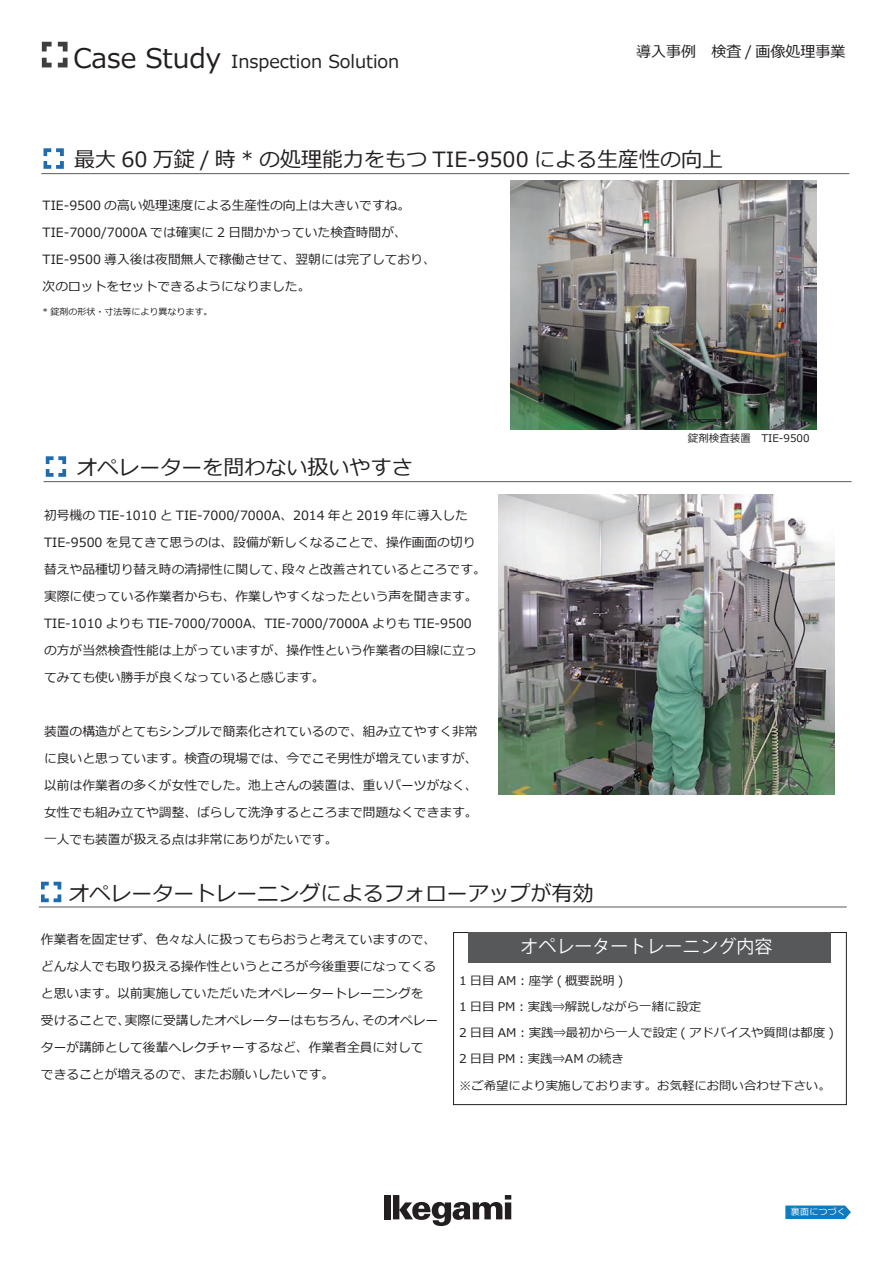
<style>
.page{position:relative;width:893px;height:1262px;background:#fff}
.page>*{position:absolute;margin:0;border:0;box-sizing:border-box;transform-origin:0 0}
.t1{font:21px "Meiryo";color:#231f20}
.t2{font:18px "Meiryo";color:#231f20}
.t3{font:18px "Koz Go Pr 6 N";color:#fff}
.t4{font:15px "Meiryo";color:#231f20}
.t5{font:12.75px/27px "Meiryo";color:#231f20}
.t6{font:12px/26.1px "Meiryo";color:#231f20}
.t7{font:10.5px "Meiryo";color:#231f20}
.t8{font:9px "Meiryo";color:#231f20}
.t9{font:9px "Meiryo";letter-spacing:.025em;color:#fff}
.s1{font-size:27px}
</style>
<div class="page">
<svg style="left:42px;top:42px;width:26px;height:25px"></svg>
<svg style="left:785px;top:1205px;width:66px;height:14px"></svg>
<div style="left:384px;top:1195px;width:6px;height:24px;background:#231f20"></div>
<svg style="left:393px;top:1195px;width:118px;height:31px"></svg>
<svg style="left:41px;top:881px;width:20px;height:21px"></svg>
<hr style="left:39px;top:906px;width:808px;height:1px;background:#6c6d70">
<div style="left:453px;top:932px;width:394px;height:173px;border:1px solid #231f20"></div>
<div style="left:469px;top:932px;width:362px;height:31px;background:#57585a"></div>
<svg style="left:44px;top:148px;width:20px;height:21px"></svg>
<hr style="left:41px;top:173px;width:808px;height:1px;background:#6c6d70">
<svg style="left:46px;top:456px;width:20px;height:21px"></svg>
<hr style="left:44px;top:481px;width:807px;height:1px;background:#6c6d70">
<img style="left:510px;top:180px;width:306px;height:249px">
<img style="left:498px;top:494px;width:337px;height:301px">
<h2 class="t2" style="left:73px;top:49px;width:327px"><span class="s1">Case Study</span> Inspection Solution</h2>
<p class="t4" style="left:636px;top:41px;width:211px">導入事例　検査 / 画像処理事業</p>
<h1 class="t1" style="left:74px;top:145px;width:650px">最大 60 万錠 / 時 * の処理能力をもつ TIE-9500 による生産性の向上</h1>
<p class="t5" style="left:43px;top:193px;width:395px">TIE-9500 の高い処理速度による生産性の向上は大きいですね。TIE-7000/7000A では確実に 2 日間かかっていた検査時間が、TIE-9500 導入後は夜間無人で稼働させて、翌朝には完了しており、次のロットをセットできるようになりました。</p>
<p class="t8" style="left:43px;top:305px;width:171px">* 錠剤の形状・寸法等により異なります。</p>
<h1 class="t1" style="left:76px;top:453px;width:337px">オペレーターを問わない扱いやすさ</h1>
<p class="t5" style="left:44px;top:503px;width:443px">初号機の TIE-1010 と TIE-7000/7000A、2014 年と 2019 年に導入したTIE-9500 を見てきて思うのは、設備が新しくなることで、操作画面の切り替えや品種切り替え時の清掃性に関して、段々と改善されているところです。実際に使っている作業者からも、作業しやすくなったという声を聞きます。TIE-1010 よりも TIE-7000/7000A、TIE-7000/7000A よりも TIE-9500の方が当然検査性能は上がっていますが、操作性という作業者の目線に立ってみても使い勝手が良くなっていると感じます。</p>
<p class="t5" style="left:44px;top:719px;width:435px;text-align:justify">装置の構造がとてもシンプルで簡素化されているので、組み立てやすく非常に良いと思っています。検査の現場では、今でこそ男性が増えていますが、以前は作業者の多くが女性でした。池上さんの装置は、重いパーツがなく、女性でも組み立てや調整、ばらして洗浄するところまで問題なくできます。一人でも装置が扱える点は非常にありがたいです。</p>
<p class="t7" style="left:688px;top:431px;width:123px">錠剤検査装置　TIE-9500</p>
<h1 class="t1" style="left:69px;top:878px;width:526px">オペレータートレーニングによるフォローアップが有効</h1>
<p class="t5" style="left:41px;top:926px;width:399px">作業者を固定せず、色々な人に扱ってもらおうと考えていますので、どんな人でも取り扱える操作性というところが今後重要になってくると思います。以前実施していただいたオペレータートレーニングを受けることで、実際に受講したオペレーターはもちろん、そのオペレーターが講師として後輩へレクチャーするなど、作業者全員に対してできることが増えるので、またお願いしたいです。</p>
<h2 class="t3" style="left:520px;top:936px;width:253px">オペレータートレーニング内容</h2>
<p class="t6" style="left:459px;top:968px;width:376px">1 日目 AM︓座学 ( 概要説明 )<br>1 日目 PM︓実践⇒解説しながら一緒に設定<br>2 日目 AM︓実践⇒最初から一人で設定 ( アドバイスや質問は都度 )<br>2 日目 PM︓実践⇒AM の続き<br>※ご希望により実施しております。お気軽にお問い合わせ下さい。</p>
<p class="t9" style="left:791px;top:1205px;width:56px">裏面につづく</p>
</div>
